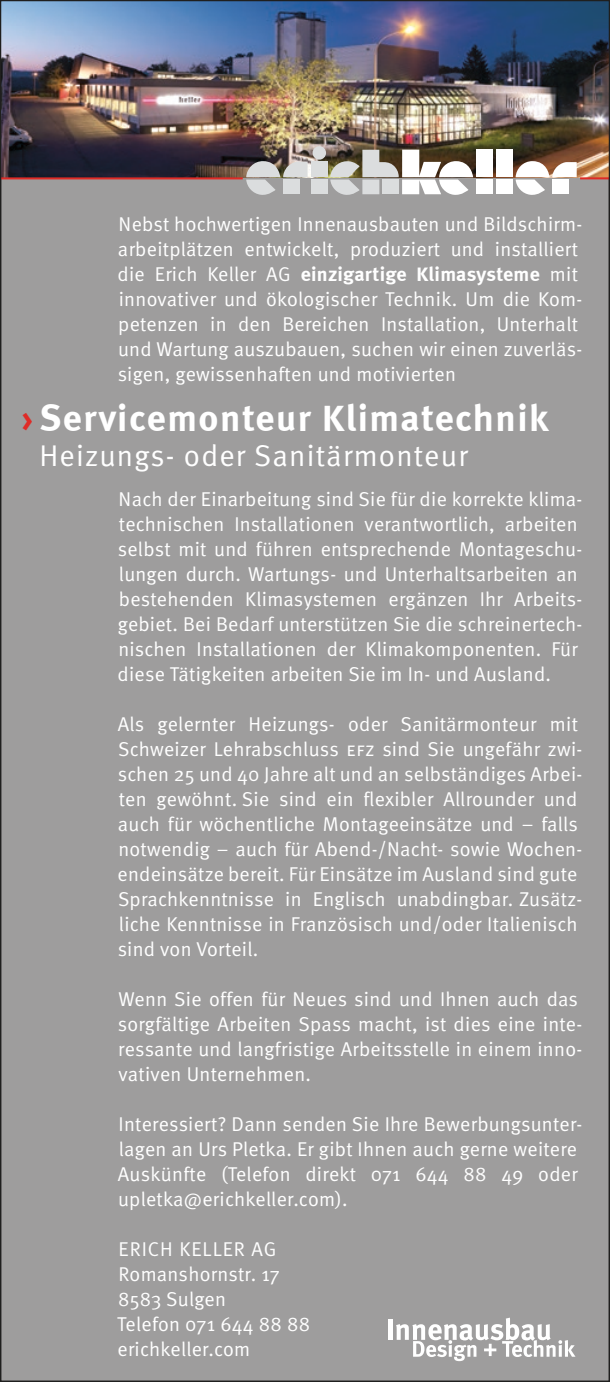
<style>
.page{position:relative;width:610px;height:1382px;background:#fff}
.page>*{position:absolute;margin:0;border:0;box-sizing:border-box;transform-origin:0 0}
.t1{font:700 37.5px "Meta";letter-spacing:.04em;color:#fff}
.t2{font:30px "Meta Normal";letter-spacing:.04em;color:#fff}
.t3{font:20px/25px "Meta Normal";letter-spacing:.015em;color:#fff}
.t4{font:700 20px "Meta";letter-spacing:.015em;color:#fff}
.s1{font-family:"Meta Normal";font-weight:400}
.s2{color:#df2b27}
.s3{font-family:"Meta Caps"}
</style>
<div class="page">
<div style="left:1px;top:1px;width:608px;height:1380px;background:#9e9d9d"></div>
<img style="left:2px;top:2px;width:605px;height:175px">
<hr style="left:388px;top:1319px;width:4px;height:21px;background:#fff">
<svg style="left:396px;top:1318px;width:179px;height:43px"></svg>
<svg style="left:515px;top:161px;width:61px;height:34px"></svg>
<div style="left:475px;top:180px;width:17px;height:14px;background:#fff"></div>
<div style="left:475px;top:150px;width:17px;height:27px;background:#fff"></div>
<div style="left:496px;top:150px;width:16px;height:27px;background:#fff"></div>
<div style="left:496px;top:180px;width:16px;height:14px;background:#fff"></div>
<hr style="left:580px;top:177px;width:29px;height:2px;background:#df2b27">
<hr style="left:0;top:177px;width:243px;height:2px;background:#df2b27">
<svg style="left:246px;top:161px;width:61px;height:34px"></svg>
<div style="left:311px;top:180px;width:16px;height:14px;background:#dbddde"></div>
<div style="left:311px;top:162px;width:16px;height:15px;background:#dbddde"></div>
<div style="left:312px;top:146px;width:14px;height:14px;background:#dbddde;border-radius:50%"></div>
<svg style="left:330px;top:150px;width:143px;height:45px;background:#b4b0a9"></svg>
<p class="t3" style="left:118px;top:212px;width:465px">Nebst hochwertigen Innenausbauten und Bildschirm&shy;arbeitplätzen entwickelt, produziert und installiert</p>
<p class="t4" style="left:117px;top:263px;width:462px"><span class="s1">die Erich Keller AG</span> einzigartige Klimasysteme <span class="s1">mit</span></p>
<p class="t3" style="left:118px;top:287px;width:466px">innovativer und ökologischer Technik. Um die Kom&shy;petenzen in den Bereichen Installation, Unterhalt und Wartung auszubauen, suchen wir einen zuverläs&shy;sigen, gewissenhaften und motivierten</p>
<h1 class="t1" style="left:22px;top:396px;width:528px"><span class="s2">›</span> Servicemonteur Klimatechnik</h1>
<h2 class="t2" style="left:39px;top:438px;width:430px">Heizungs- oder Sanitärmonteur</h2>
<p class="t3" style="left:117px;top:487px;width:466px">Nach der Einarbeitung sind Sie für die korrekte klima&shy;technischen Installationen verantwortlich, arbeiten selbst mit und führen entsprechende Montageschu&shy;lungen durch. Wartungs- und Unterhaltsarbeiten an bestehenden Klimasystemen ergänzen Ihr Arbeits&shy;gebiet. Bei Bedarf unterstützen Sie die schreinertech&shy;nischen Installationen der Klimakomponenten. Für diese Tätigkeiten arbeiten Sie im In- und Ausland.</p>
<p class="t3" style="left:117px;top:712px;width:466px">Als gelernter Heizungs- oder Sanitärmonteur mit Schweizer Lehrabschluss <span class="s3">efz</span> sind Sie ungefähr zwi&shy;schen 25 und 40 Jahre alt und an selbständiges Arbei&shy;ten gewöhnt. Sie sind ein flexibler Allrounder und auch für wöchentliche Montageeinsätze und – falls notwendig – auch für Abend-/Nacht- sowie Wochen&shy;endeinsätze bereit. Für Einsätze im Ausland sind gute Sprachkenntnisse in Englisch unabdingbar. Zusätz&shy;liche Kenntnisse in Französisch und/oder Italienisch sind von Vorteil.</p>
<p class="t3" style="left:118px;top:987px;width:466px">Wenn Sie offen für Neues sind und Ihnen auch das sorgfältige Arbeiten Spass macht, ist dies eine inte&shy;ressante und langfristige Arbeitsstelle in einem inno&shy;vativen Unternehmen.</p>
<p class="t3" style="left:118px;top:1112px;width:466px">Interessiert? Dann senden Sie Ihre Bewerbungsunter&shy;lagen an Urs Pletka. Er gibt Ihnen auch gerne weitere Auskünfte (Telefon direkt 071 644 88 49 oder upletka@erichkeller.com).</p>
<p class="t3" style="left:117px;top:1237px;width:194px">ERICH KELLER AG<br>Romanshornstr. 17<br>8583 Sulgen<br>Telefon 071 644 88 88 erichkeller.com</p>
</div>
